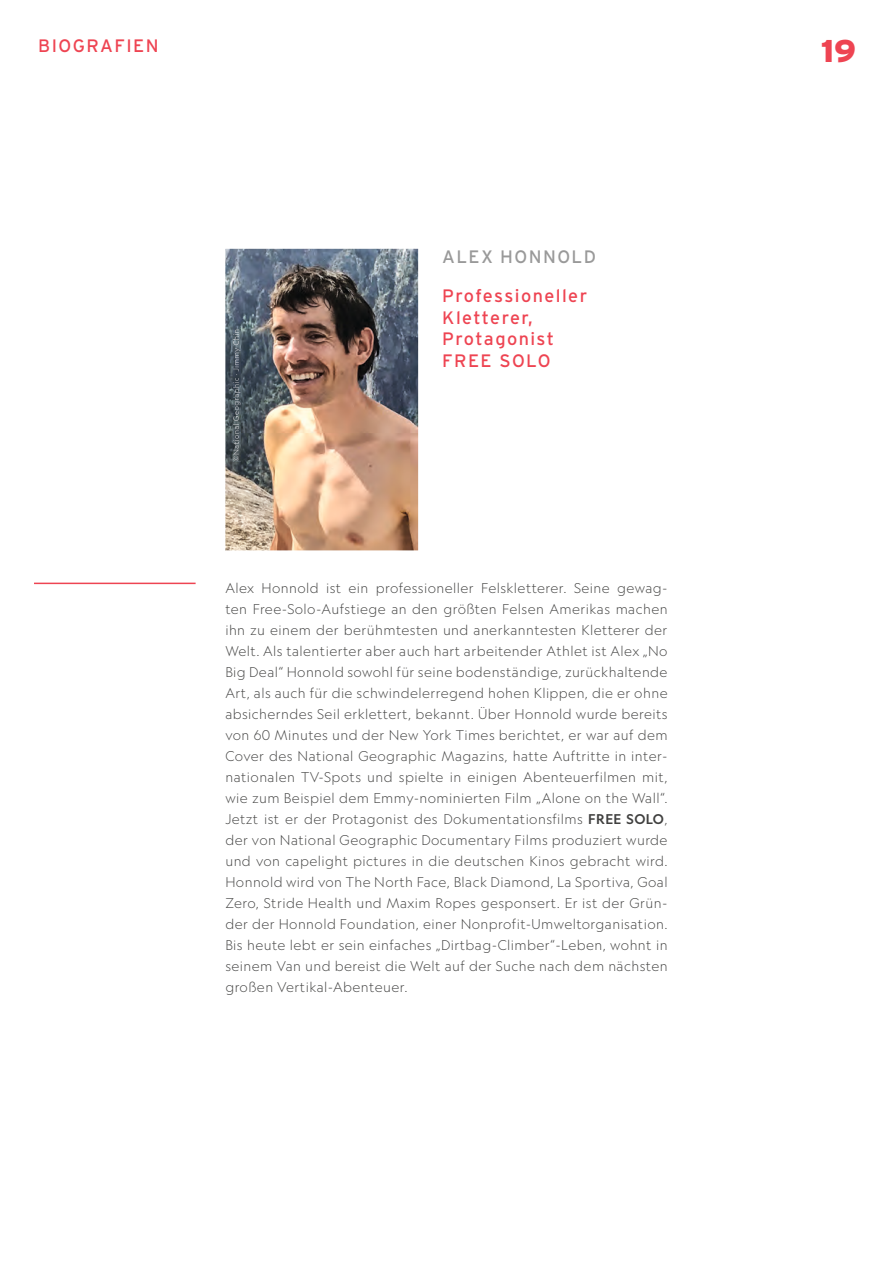
<style>
.page{position:relative;width:893px;height:1263px;background:#fff}
.page>*{position:absolute;margin:0;border:0;box-sizing:border-box;transform-origin:0 0}
.t1{font:900 31.5px "Interstate";color:#ee4452}
.t2{font:18px/21.6px "Interstate";letter-spacing:.08em;color:#ee4452}
.t3{font:18px "Interstate";letter-spacing:.08em;color:#999}
.t4{font:300 13.5px/21px "Geograph";letter-spacing:.03em;color:#40403f;text-align:justify}
.s1{font-weight:500}
</style>
<div class="page">
<hr style="left:34px;top:583px;width:162px;height:1px;background:#ee4452">
<img style="left:225px;top:249px;width:193px;height:301px">
<img style="left:233px;top:330px;width:7px;height:131px">
<h2 class="t2" style="left:38px;top:34px;width:122px">BIOGRAFIEN</h2>
<h1 class="t1" style="left:821px;top:33px;width:37px">19</h1>
<h2 class="t3" style="left:442px;top:247px;width:155px">ALEX HONNOLD</h2>
<h2 class="t2" style="left:442px;top:285px;width:146px">Professioneller<br>Kletterer,<br>Protagonist<br>FREE SOLO</h2>
<p class="t4" style="left:225px;top:577px;width:444px">Alex Honnold ist ein professioneller Felskletterer. Seine gewag&shy;ten Free-Solo-Aufstiege an den größten Felsen Amerikas machen ihn zu einem der berühmtesten und anerkanntesten Kletterer der Welt. Als talentierter aber auch hart arbeitender Athlet ist Alex „No Big Deal“ Honnold sowohl für seine bodenständige, zurückhaltende Art, als auch für die schwindelerregend hohen Klippen, die er ohne absicherndes Seil erklettert, bekannt. Über Honnold wurde bereits von 60 Minutes und der New York Times berichtet, er war auf dem Cover des National Geographic Magazins, hatte Auftritte in inter&shy;nationalen TV-Spots und spielte in einigen Abenteuerfilmen mit, wie zum Beispiel dem Emmy-nominierten Film „Alone on the Wall“.<br>Jetzt ist er der Protagonist des Dokumentationsfilms <span class="s1">FREE SOLO</span>, der von National Geographic Documentary Films produziert wurde und von capelight pictures in die deutschen Kinos gebracht wird.<br>Honnold wird von The North Face, Black Diamond, La Sportiva, Goal Zero, Stride Health und Maxim Ropes gesponsert. Er ist der Grün&shy;der der Honnold Foundation, einer Nonprofit-Umweltorganisation.<br>Bis heute lebt er sein einfaches „Dirtbag-Climber“-Leben, wohnt in seinem Van und bereist die Welt auf der Suche nach dem nächsten großen Vertikal-Abenteuer.</p>
</div>
